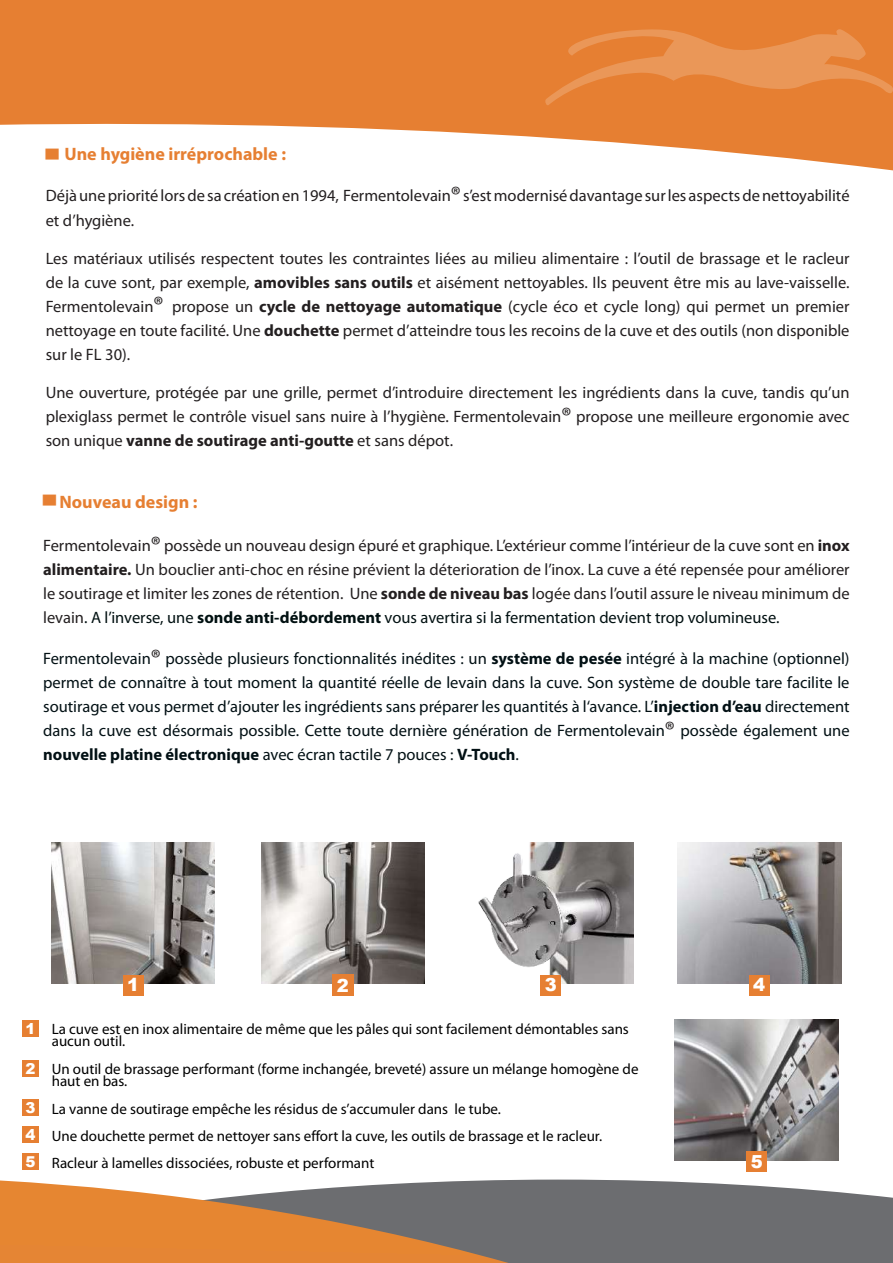
<style>
.page{position:relative;width:893px;height:1263px;background:#fff}
.page>*{position:absolute;margin:0;border:0;box-sizing:border-box;transform-origin:0 0}
.t1{font:700 18px "Myriad Pro";color:#e67f32}
.t2{font:900 18px "Arial";color:#fff}
.t3{font:16.5px/24px "Myriad Pro";color:#231f20;text-align:justify}
.t4{font:16.5px/24px "Myriad Pro";color:#021014;text-align:justify}
.t5{font:15px/12.8px "Myriad Pro";color:#000}
.t6{font:900 15px/27.2px "Arial";color:#fff;text-align:justify}
.s1{font-family:"Arial";font-weight:900}
.s2{font-size:24px}
.s3{font-weight:700}
.s4{color:#011011}
.s5{font-weight:700;color:#011011}
.s6{font-size:24px;color:#231f20}
</style>
<div class="page">
<svg style="left:509px;top:1179px;width:384px;height:84px;background:#757679"></svg>
<svg style="left:0;top:1180px;width:509px;height:83px;background:#c48a57"></svg>
<svg style="left:0;top:0;width:893px;height:171px;fill:#e67f32"></svg>
<svg style="left:544px;top:28px;width:349px;height:79px;background:#e7873f"></svg>
<div style="left:22px;top:1020px;width:17px;height:17px;background:#e67f32"></div>
<div style="left:22px;top:1060px;width:17px;height:17px;background:#e67f32"></div>
<div style="left:22px;top:1099px;width:17px;height:17px;background:#e67f32"></div>
<div style="left:22px;top:1126px;width:17px;height:17px;background:#e67f32"></div>
<div style="left:22px;top:1153px;width:17px;height:17px;background:#e67f32"></div>
<img style="left:52px;top:842px;width:163px;height:141px">
<img style="left:261px;top:842px;width:164px;height:142px">
<img style="left:478px;top:842px;width:155px;height:141px">
<img style="left:677px;top:843px;width:164px;height:141px">
<div style="left:123px;top:975px;width:20px;height:20px;background:#e67f32"></div>
<div style="left:332px;top:975px;width:22px;height:21px;background:#e67f32"></div>
<div style="left:540px;top:975px;width:21px;height:20px;background:#e67f32"></div>
<div style="left:749px;top:975px;width:21px;height:20px;background:#e67f32"></div>
<img style="left:675px;top:1020px;width:164px;height:140px">
<div style="left:746px;top:1151px;width:21px;height:21px;background:#e67f32"></div>
<p class="t1" style="left:46px;top:142px;width:242px"><span class="s1">▀</span> Une hygiène irréprochable :</p>
<p class="t3" style="left:46px;top:184px;width:805px">Déjà une priorité lors de sa création en 1994, Fermentolevain<span class="s2">®</span> s’est modernisé davantage sur les aspects de nettoyabilité et d’hygiène.</p>
<p class="t3" style="left:46px;top:246px;width:805px">Les matériaux utilisés respectent toutes les contraintes liées au milieu alimentaire : l’outil de brassage et le racleur de la cuve sont, par exemple, <span class="s3">amovibles sans outils</span> et aisément nettoyables. Ils peuvent être mis au lave-vaisselle.<br>Fermentolevain<span class="s2">®</span> propose un <span class="s3">cycle de nettoyage automatique</span> (cycle éco et cycle long) qui permet un premier nettoyage en toute facilité. Une <span class="s3">douchette</span> permet d’atteindre tous les recoins de la cuve et des outils (non disponible sur le FL 30).</p>
<p class="t3" style="left:46px;top:380px;width:805px">Une ouverture, protégée par une grille, permet d’introduire directement les ingrédients dans la cuve, tandis qu’un plexiglass permet le contrôle visuel sans nuire à l’hygiène. Fermentolevain<span class="s2">®</span> propose une meilleure ergonomie avec son unique <span class="s3">vanne de soutirage anti-goutte</span> et sans dépot.</p>
<p class="t1" style="left:43px;top:490px;width:156px"><span class="s1">▀</span> Nouveau design :</p>
<p class="t3" style="left:43px;top:533px;width:808px">Fermentolevain<span class="s2">®</span> possède un nouveau design épuré et graphique. L’extérieur comme l’intérieur de la cuve sont en <span class="s3">inox alimentaire.</span> Un bouclier anti-choc en résine prévient la déterioration de l’inox. La cuve a été repensée pour améliorer le soutirage et limiter les zones de rétention. Une <span class="s3">sonde de niveau bas</span> logée dans l’outil assure le niveau minimum de levain<span class="s4">. A l’inverse, une</span> <span class="s5">sonde anti-débordement</span> <span class="s4">vous avertira si la fermentation devient trop volumineuse.</span></p>
<p class="t4" style="left:43px;top:646px;width:808px">Fermentolevain<span class="s6">®</span> possède plusieurs fonctionnalités inédites : un <span class="s3">système de pesée</span> intégré à la machine (optionnel) permet de connaître à tout moment la quantité réelle de levain dans la cuve. Son système de double tare facilite le soutirage et vous permet d’ajouter les ingrédients sans préparer les quantités à l‘avance. L’<span class="s3">injection d’eau</span> directement dans la cuve est désormais possible. Cette toute dernière génération de Fermentolevain<span class="s6">®</span> possède également une <span class="s3">nouvelle platine électronique</span> avec écran tactile 7 pouces : <span class="s3">V-Touch</span>.</p>
<p class="t6" style="left:25px;top:1014px;width:12px">1</p>
<p class="t6" style="left:25px;top:1054px;width:12px">2</p>
<p class="t6" style="left:25px;top:1093px;width:12px">3<br>4<br>5</p>
<p class="t2" style="left:127px;top:972px;width:14px">1</p>
<p class="t2" style="left:337px;top:972px;width:14px">2</p>
<p class="t2" style="left:545px;top:972px;width:14px">3</p>
<p class="t2" style="left:753px;top:972px;width:14px">4</p>
<p class="t5" style="left:52px;top:1022px;width:579px">La cuve est en inox alimentaire de même que les pâles qui sont facilement démontables sans aucun outil.</p>
<p class="t5" style="left:52px;top:1062px;width:588px">Un outil de brassage performant (forme inchangée, breveté) assure un mélange homogène de haut en bas.</p>
<p class="t5" style="left:52px;top:1094px;width:552px;line-height:27.3px">La vanne de soutirage empêche les résidus de s’accumuler dans le tube.<br>Une douchette permet de nettoyer sans effort la cuve, les outils de brassage et le racleur.<br>Racleur à lamelles dissociées, robuste et performant</p>
<p class="t2" style="left:751px;top:1149px;width:14px">5</p>
</div>
